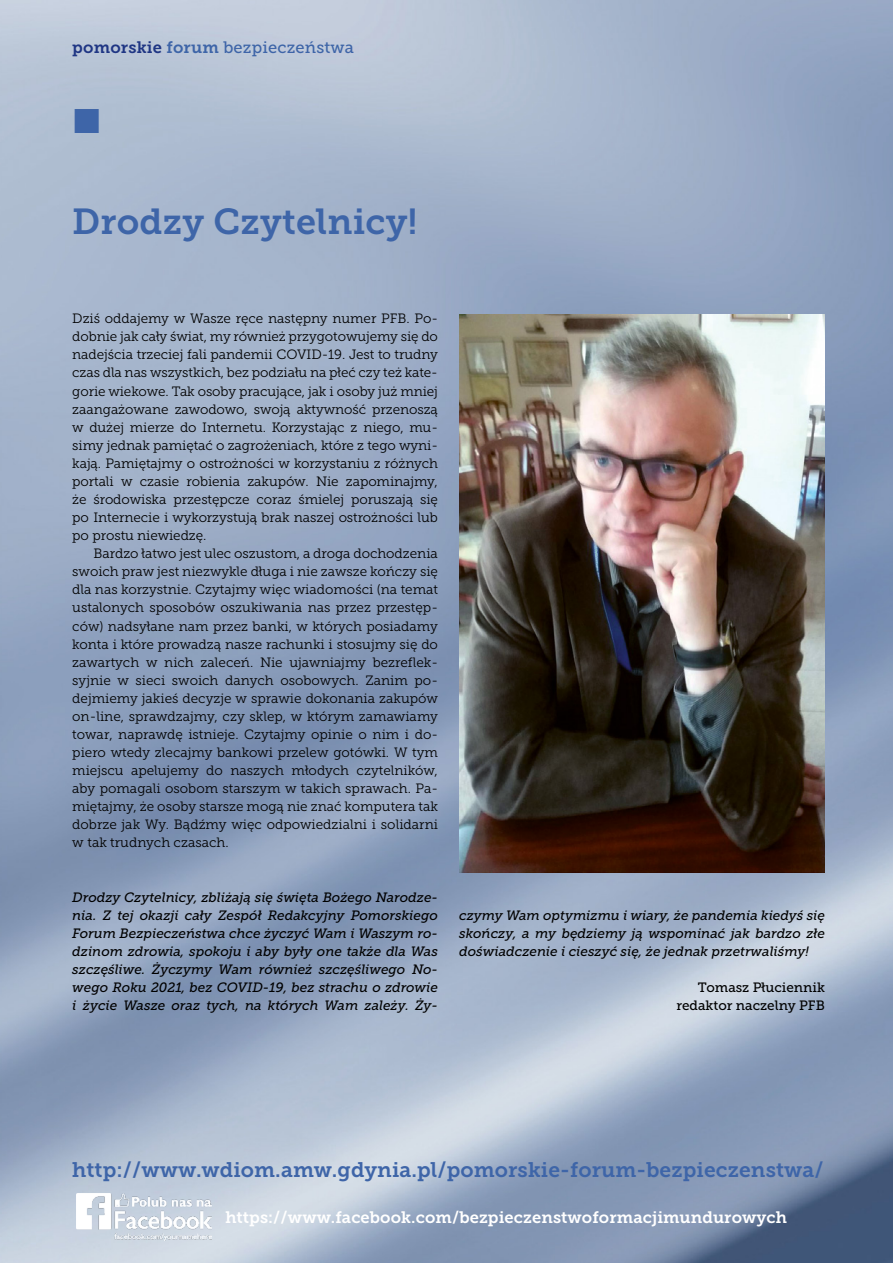
<style>
.page{position:relative;width:893px;height:1263px;background:#fff}
.page>*{position:absolute;margin:0;border:0;box-sizing:border-box;transform-origin:0 0}
.t1{font:36px "Museo Slab 700";letter-spacing:.005em;color:#3e65a8}
.t2{font:700 36px "Klavika";color:#3e65a8}
.t3{font:21px "Museo Slab 700";letter-spacing:.005em;color:#3e65a8}
.t4{font:16.5px "Museo Slab 700";letter-spacing:.005em;color:#fff}
.t5{font:16.5px "Museo Slab 500";letter-spacing:.01em;color:#3e65a8}
.t6{font:13.5px/18.1px "Museo Slab 300";letter-spacing:-.005em;color:#000;text-align:justify}
.t7{font:italic 13.5px/18.1px "Museo Slab 500";color:#000;text-align:justify}
.t8{font:13.5px/18.1px "Museo Slab 500";color:#000;text-align:right}
.s1{font-family:"Museo Slab 700";color:#1f3684}
.s2{font-family:"Museo Slab 700"}
</style>
<div class="page">
<img style="left:0;top:0;width:893px;height:1263px">
<img style="left:459px;top:315px;width:366px;height:557px">
<img style="left:77px;top:1194px;width:134px;height:46px">
<p class="t5" style="left:72px;top:38px;width:283px"><span class="s1">pomorskie</span> <span class="s2">forum</span> bezpieczeństwa</p>
<h1 class="t2" style="left:72px;top:102px;width:31px">•</h1>
<h1 class="t1" style="left:72px;top:201px;width:347px">Drodzy Czytelnicy!</h1>
<p class="t6" style="left:72px;top:310px;width:367px">Dziś oddajemy w Wasze ręce następny numer PFB. Po&shy;dobnie jak cały świat, my również przygotowujemy się do nadejścia trzeciej fali pandemii COVID-19. Jest to trudny czas dla nas wszystkich, bez podziału na płeć czy też kate&shy;gorie wiekowe. Tak osoby pracujące, jak i osoby już mniej zaangażowane zawodowo, swoją aktywność przenoszą w dużej mierze do Internetu. Korzystając z niego, mu&shy;simy jednak pamiętać o zagrożeniach, które z tego wyni&shy;kają. Pamiętajmy o ostrożności w korzystaniu z różnych portali w czasie robienia zakupów. Nie zapominajmy, że środowiska przestępcze coraz śmielej poruszają się po Internecie i wykorzystują brak naszej ostrożności lub po prostu niewiedzę.</p>
<p class="t6" style="left:72px;top:545px;width:367px;text-indent:21px">Bardzo łatwo jest ulec oszustom, a droga dochodzenia swoich praw jest niezwykle długa i nie zawsze kończy się dla nas korzystnie. Czytajmy więc wiadomości (na temat ustalonych sposobów oszukiwania nas przez przestęp&shy;ców) nadsyłane nam przez banki, w których posiadamy konta i które prowadzą nasze rachunki i stosujmy się do zawartych w nich zaleceń. Nie ujawniajmy bezreflek&shy;syjnie w sieci swoich danych osobowych. Zanim po&shy;dejmiemy jakieś decyzje w sprawie dokonania zakupów on-line, sprawdzajmy, czy sklep, w którym zamawiamy towar, naprawdę istnieje. Czytajmy opinie o nim i do&shy;piero wtedy zlecajmy bankowi przelew gotówki. W tym miejscu apelujemy do naszych młodych czytelników, aby pomagali osobom starszym w takich sprawach. Pa&shy;miętajmy, że osoby starsze mogą nie znać komputera tak dobrze jak Wy. Bądźmy więc odpowiedzialni i solidarni w tak trudnych czasach.</p>
<p class="t7" style="left:72px;top:888px;width:367px">Drodzy Czytelnicy, zbliżają się święta Bożego Narodze&shy;nia. Z tej okazji cały Zespół Redakcyjny Pomorskiego Forum Bezpieczeństwa chce życzyć Wam i Waszym ro&shy;dzinom zdrowia, spokoju i aby były one także dla Was szczęśliwe. Życzymy Wam również szczęśliwego No&shy;wego Roku 2021, bez COVID-19, bez strachu o zdrowie i życie Wasze oraz tych, na których Wam zależy. Ży-</p>
<p class="t7" style="left:459px;top:906px;width:367px">czymy Wam optymizmu i wiary, że pandemia kiedyś się skończy, a my będziemy ją wspominać jak bardzo złe doświadczenie i cieszyć się, że jednak przetrwaliśmy!</p>
<p class="t8" style="left:676px;top:978px;width:150px">Tomasz Płuciennik redaktor naczelny PFB</p>
<h2 class="t3" style="left:72px;top:1157px;width:753px">http://www.wdiom.amw.gdynia.pl/pomorskie-forum-bezpieczenstwa/</h2>
<p class="t4" style="left:225px;top:1208px;width:563px">https://www.facebook.com/bezpieczenstwoformacjimundurowych</p>
</div>
